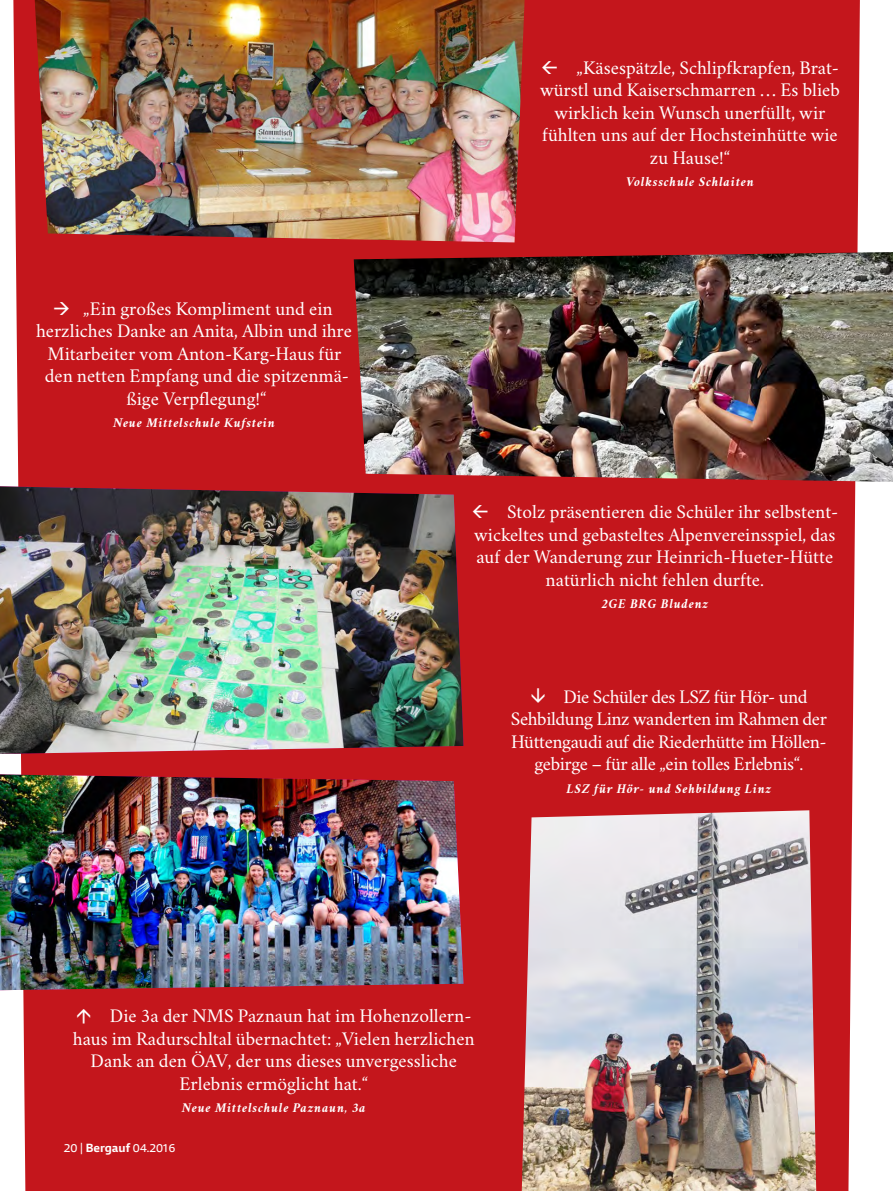
<style>
.page{position:relative;width:893px;height:1191px;background:#fff}
.page>*{position:absolute;margin:0;border:0;box-sizing:border-box;transform-origin:0 0}
.Zitat{font:19.5px/22.5px "Crimson Tirol";color:#fff;text-align:center}
.Zitat-2{font:19.5px "Crimson Tirol";letter-spacing:-.02em;color:#fff}
.Autor{font:italic 700 13.5px "Crimson Tirol";letter-spacing:.055em;color:#fff}
.t1{font:12px "Qubo";color:#fff}
.s1{font-weight:700}
</style>
<div class="page">
<div style="left:13px;top:0;width:847px;height:1191px;background:#c4161c"></div>
<img style="left:35px;top:0;width:490px;height:242px">
<img style="left:354px;top:252px;width:539px;height:230px">
<img style="left:0;top:486px;width:463px;height:268px">
<img style="left:0;top:774px;width:463px;height:216px">
<img style="left:522px;top:810px;width:294px;height:381px">
<svg style="left:542px;top:61px;width:15px;height:13px"></svg>
<svg style="left:473px;top:505px;width:15px;height:13px"></svg>
<svg style="left:77px;top:1009px;width:13px;height:14px"></svg>
<svg style="left:532px;top:687px;width:13px;height:15px"></svg>
<p class="Zitat" style="left:36px;top:296px;width:317px">→ „Ein großes Kompliment und ein herzliches Danke an Anita, Albin und ihre Mitarbeiter vom Anton-Karg-Haus für den netten Empfang und die spitzenmä&shy;ßige Verpflegung!“</p>
<p class="Autor" style="left:113px;top:414px;width:163px">Neue Mittelschule Kufstein</p>
<p class="Zitat" style="left:577px;top:55px;width:264px">„Käsespätzle, Schlipfkrapfen, Brat-</p>
<p class="Zitat" style="left:540px;top:78px;width:301px">würstl und Kaiserschmarren … Es blieb</p>
<p class="Zitat" style="left:554px;top:100px;width:273px">wirklich kein Wunsch unerfüllt, wir</p>
<p class="Zitat" style="left:542px;top:123px;width:297px">fühlten uns auf der Hochsteinhütte wie</p>
<p class="Zitat" style="left:650px;top:145px;width:82px">zu Hause!“</p>
<p class="Autor" style="left:626px;top:173px;width:129px">Volksschule Schlaiten</p>
<p class="Zitat" style="left:507px;top:499px;width:332px">Stolz präsentieren die Schüler ihr selbstent-</p>
<p class="Zitat" style="left:474px;top:522px;width:363px">wickeltes und gebasteltes Alpenvereinsspiel, das</p>
<p class="Zitat" style="left:476px;top:544px;width:358px">auf der Wanderung zur Heinrich-Hueter-Hütte</p>
<p class="Zitat" style="left:546px;top:567px;width:220px">natürlich nicht fehlen durfte.</p>
<p class="Autor" style="left:601px;top:595px;width:108px">2GE BRG Bludenz</p>
<p class="Zitat-2" style="left:563px;top:683px;width:246px">Die Schüler des LSZ für Hör- und</p>
<p class="Zitat-2" style="left:511px;top:705px;width:318px">Sehbildung Linz wanderten im Rahmen der</p>
<p class="Zitat-2" style="left:511px;top:728px;width:317px">Hüttengaudi auf die Riederhütte im Höllen-</p>
<p class="Zitat-2" style="left:534px;top:750px;width:271px">gebirge – für alle „ein tolles Erlebnis“.</p>
<p class="Autor" style="left:566px;top:779px;width:206px">LSZ für Hör- und Sehbildung Linz</p>
<p class="Zitat" style="left:110px;top:1003px;width:363px">Die 3a der NMS Paznaun hat im Hohenzollern-</p>
<p class="Zitat" style="left:73px;top:1026px;width:403px">haus im Radurschltal übernachtet: „Vielen herzlichen</p>
<p class="Zitat" style="left:91px;top:1048px;width:368px">Dank an den ÖAV, der uns dieses unvergessliche</p>
<p class="Zitat" style="left:179px;top:1071px;width:190px">Erlebnis ermöglicht hat.“</p>
<p class="Autor" style="left:182px;top:1099px;width:185px">Neue Mittelschule Paznaun, 3a</p>
<p class="t1" style="left:64px;top:1140px;width:113px">20 | <span class="s1">Bergauf</span> 04.2016</p>
</div>
